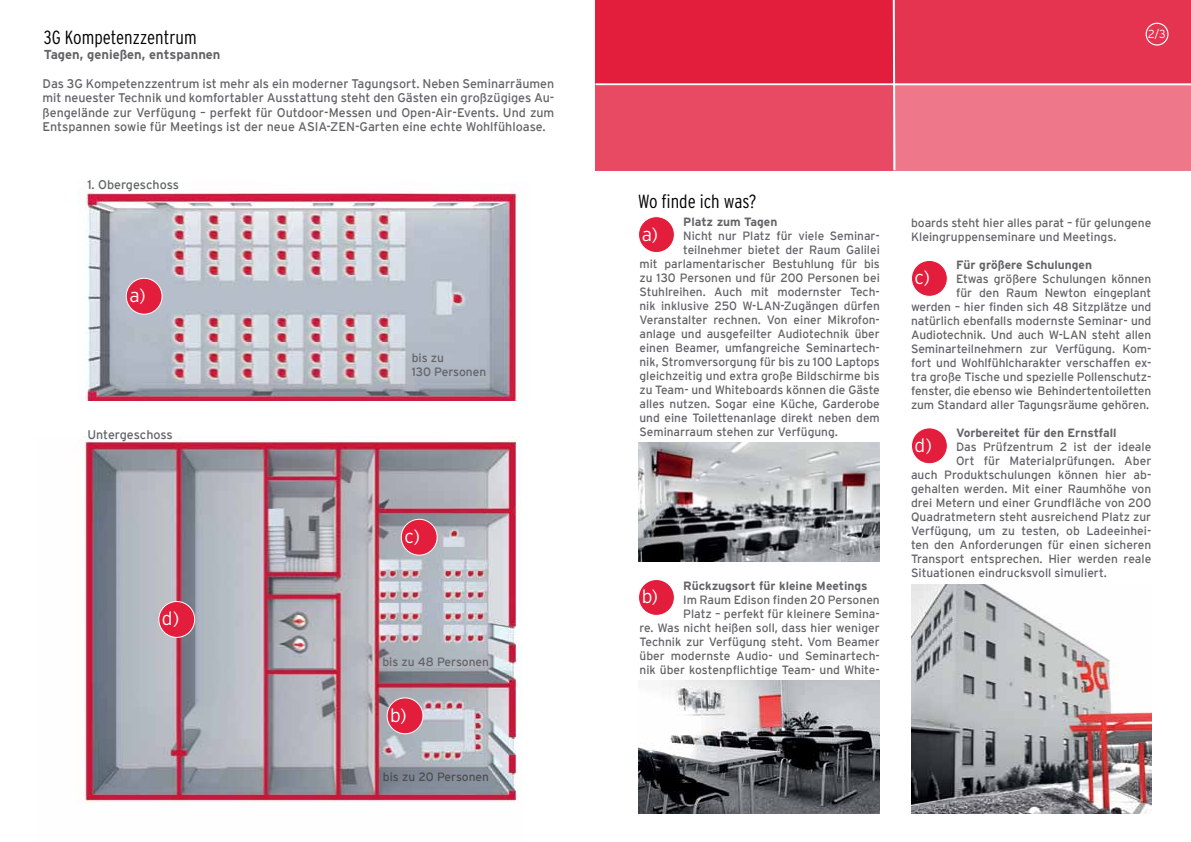
<style>
.page{position:relative;width:1191px;height:842px;background:#fff}
.page>*{position:absolute;margin:0;border:0;box-sizing:border-box;transform-origin:0 0}
.t1{font:300 19.2px "Interstate";color:#fff}
.t2{font:300 condensed 19px "Interstate";color:#000}
.t3{font:700 13px "Interstate";color:#636466}
.t4{font:12.5px/14.5px "Interstate";color:#636466;text-align:justify}
.t5{font:12px/14px "Interstate";color:#636466;text-align:right}
.t6{font:700 12px "Interstate";color:#636466}
.t7{font:12px "Interstate";color:#4d4d4f}
.t8{font:300 11.6px "Interstate";color:#fff}
</style>
<div class="page">
<div style="left:595px;top:0;width:298px;height:85px;background:#e31d3c"></div>
<div style="left:893px;top:0;width:298px;height:85px;background:#e5344f"></div>
<div style="left:595px;top:85px;width:298px;height:85px;background:#e84a63"></div>
<div style="left:893px;top:85px;width:298px;height:85px;background:#ee778a"></div>
<div style="left:1145px;top:23px;width:23px;height:23px;border:1px solid #fff;border-radius:50%"></div>
<img style="left:639px;top:443px;width:241px;height:118px">
<hr style="left:595px;top:83px;width:596px;height:2px;background:#fff">
<svg style="left:891px;top:0;width:5px;height:171px"></svg>
<div style="left:638px;top:217px;width:36px;height:36px;background:#e31d3c;border-radius:50%"></div>
<div style="left:638px;top:216px;width:37px;height:37px;border:1px solid #fff;border-radius:50%"></div>
<div style="left:638px;top:579px;width:36px;height:36px;background:#e31d3c;border-radius:50%"></div>
<div style="left:638px;top:579px;width:37px;height:37px;border:1px solid #fff;border-radius:50%"></div>
<div style="left:911px;top:260px;width:36px;height:36px;background:#e31d3c;border-radius:50%"></div>
<div style="left:911px;top:260px;width:36px;height:37px;border:1px solid #fff;border-radius:50%"></div>
<div style="left:911px;top:428px;width:36px;height:36px;background:#e31d3c;border-radius:50%"></div>
<div style="left:911px;top:427px;width:36px;height:37px;border:1px solid #fff;border-radius:50%"></div>
<img style="left:83px;top:437px;width:439px;height:366px">
<img style="left:78px;top:182px;width:445px;height:219px">
<img style="left:911px;top:585px;width:240px;height:228px">
<img style="left:639px;top:680px;width:241px;height:133px">
<div style="left:126px;top:278px;width:36px;height:36px;background:#e31d3c;border-radius:50%"></div>
<div style="left:126px;top:278px;width:37px;height:37px;border:1px solid #fff;border-radius:50%"></div>
<div style="left:387px;top:698px;width:36px;height:36px;background:#e31d3c;border-radius:50%"></div>
<div style="left:386px;top:697px;width:37px;height:37px;border:1px solid #fff;border-radius:50%"></div>
<div style="left:401px;top:519px;width:36px;height:36px;background:#e31d3c;border-radius:50%"></div>
<div style="left:401px;top:519px;width:36px;height:37px;border:1px solid #fff;border-radius:50%"></div>
<div style="left:159px;top:601px;width:36px;height:36px;background:#e31d3c;border-radius:50%"></div>
<div style="left:158px;top:601px;width:37px;height:37px;border:1px solid #fff;border-radius:50%"></div>
<h2 class="t2" style="left:44px;top:26px;width:154px">3G Kompetenzzentrum</h2>
<p class="t3" style="left:44px;top:47px;width:178px">Tagen, genießen, entspannen</p>
<p class="t4" style="left:43px;top:76px;width:513px">Das 3G Kompetenzzentrum ist mehr als ein moderner Tagungsort. Neben Seminarräumen mit neuester Technik und komfortabler Ausstattung steht den Gästen ein großzügiges Au&shy;ßengelände zur Verfügung – perfekt für Outdoor-Messen und Open-Air-Events. Und zum Entspannen sowie für Meetings ist der neue ASIA-ZEN-Garten eine echte Wohlfühloase.</p>
<p class="t4" style="left:87px;top:177px;width:93px">1. Obergeschoss</p>
<h1 class="t1" style="left:129px;top:285px;width:18px">a)</h1>
<p class="t4" style="left:87px;top:427px;width:87px">Untergeschoss</p>
<h1 class="t1" style="left:162px;top:608px;width:19px">d)</h1>
<p class="t5" style="left:412px;top:350px;width:76px;line-height:14.4px;text-align:left">bis zu<br>130 Personen</p>
<h1 class="t1" style="left:404px;top:526px;width:17px">c)</h1>
<p class="t5" style="left:382px;top:655px;width:108px">bis zu 48 Personen</p>
<h1 class="t1" style="left:390px;top:704px;width:18px">b)</h1>
<p class="t7" style="left:383px;top:770px;width:108px">bis zu 20 Personen</p>
<p class="t8" style="left:1148px;top:27px;width:19px">2/3</p>
<h2 class="t2" style="left:638px;top:191px;width:120px">Wo finde ich was?</h2>
<p class="t6" style="left:683px;top:215px;width:96px">Platz zum Tagen</p>
<p class="t5" style="left:683px;top:228px;width:198px">Nicht nur Platz für viele Seminar-</p>
<p class="t5" style="left:683px;top:242px;width:198px">teilnehmer bietet der Raum Galilei</p>
<p class="t5" style="left:639px;top:256px;width:242px">mit parlamentarischer Bestuhlung für bis</p>
<p class="t5" style="left:639px;top:270px;width:242px">zu 130 Personen und für 200 Personen bei</p>
<p class="t5" style="left:639px;top:284px;width:242px">Stuhlreihen. Auch mit modernster Tech-</p>
<p class="t5" style="left:639px;top:298px;width:242px">nik inklusive 250 W-LAN-Zugängen dürfen</p>
<p class="t5" style="left:639px;top:312px;width:242px">Veranstalter rechnen. Von einer Mikrofon-</p>
<p class="t5" style="left:639px;top:326px;width:242px">anlage und ausgefeilter Audiotechnik über</p>
<p class="t5" style="left:639px;top:340px;width:242px">einen Beamer, umfangreiche Seminartech-</p>
<p class="t5" style="left:639px;top:354px;width:242px">nik, Stromversorgung für bis zu 100 Laptops</p>
<p class="t5" style="left:639px;top:368px;width:242px">gleichzeitig und extra große Bildschirme bis</p>
<p class="t5" style="left:639px;top:382px;width:242px">zu Team- und Whiteboards können die Gäste</p>
<p class="t5" style="left:639px;top:396px;width:242px">alles nutzen. Sogar eine Küche, Garderobe</p>
<p class="t5" style="left:639px;top:410px;width:242px">und eine Toilettenanlage direkt neben dem</p>
<p class="t5" style="left:639px;top:424px;width:200px">Seminarraum stehen zur Verfügung.</p>
<h1 class="t1" style="left:641px;top:223px;width:18px">a)</h1>
<p class="t6" style="left:683px;top:579px;width:186px">Rückzugsort für kleine Meetings</p>
<p class="t5" style="left:639px;top:592px;width:242px">Im Raum Edison finden 20 Personen<br>Platz – perfekt für kleinere Semina-<br>re. Was nicht heißen soll, dass hier weniger Technik zur Verfügung steht. Vom Beamer über modernste Audio- und Seminartech&shy;nik über kostenpflichtige Team- und White-</p>
<h1 class="t1" style="left:641px;top:586px;width:18px">b)</h1>
<p class="t5" style="left:911px;top:216px;width:242px;text-align:left">boards steht hier alles parat – für gelungene<br>Kleingruppenseminare und Meetings.</p>
<p class="t6" style="left:956px;top:258px;width:137px">Für größere Schulungen</p>
<p class="t5" style="left:911px;top:272px;width:242px">Etwas größere Schulungen können<br>für den Raum Newton eingeplant<br>werden – hier finden sich 48 Sitzplätze und natürlich ebenfalls modernste Seminar- und Audiotechnik. Und auch W-LAN steht allen Seminarteilnehmern zur Verfügung. Kom&shy;fort und Wohlfühlcharakter verschaffen ex&shy;tra große Tische und spezielle Pollenschutz&shy;fenster, die ebenso wie Behindertentoiletten zum Standard aller Tagungsräume gehören.</p>
<p class="t6" style="left:956px;top:426px;width:162px">Vorbereitet für den Ernstfall</p>
<p class="t5" style="left:956px;top:440px;width:197px">Das Prüfzentrum 2 ist der ideale</p>
<p class="t5" style="left:956px;top:454px;width:197px">Ort für Materialprüfungen. Aber</p>
<p class="t5" style="left:911px;top:468px;width:242px">auch Produktschulungen können hier ab-</p>
<p class="t5" style="left:911px;top:482px;width:242px">gehalten werden. Mit einer Raumhöhe von</p>
<p class="t5" style="left:911px;top:496px;width:242px">drei Metern und einer Grundfläche von 200</p>
<p class="t5" style="left:911px;top:510px;width:242px">Quadratmetern steht ausreichend Platz zur</p>
<p class="t5" style="left:911px;top:524px;width:242px">Verfügung, um zu testen, ob Ladeeinhei-</p>
<p class="t5" style="left:911px;top:538px;width:242px">ten den Anforderungen für einen sicheren</p>
<p class="t5" style="left:911px;top:552px;width:242px">Transport entsprechen. Hier werden reale</p>
<p class="t5" style="left:911px;top:566px;width:197px">Situationen eindrucksvoll simuliert.</p>
<h1 class="t1" style="left:914px;top:267px;width:17px">c)</h1>
<h1 class="t1" style="left:914px;top:434px;width:19px">d)</h1>
</div>
